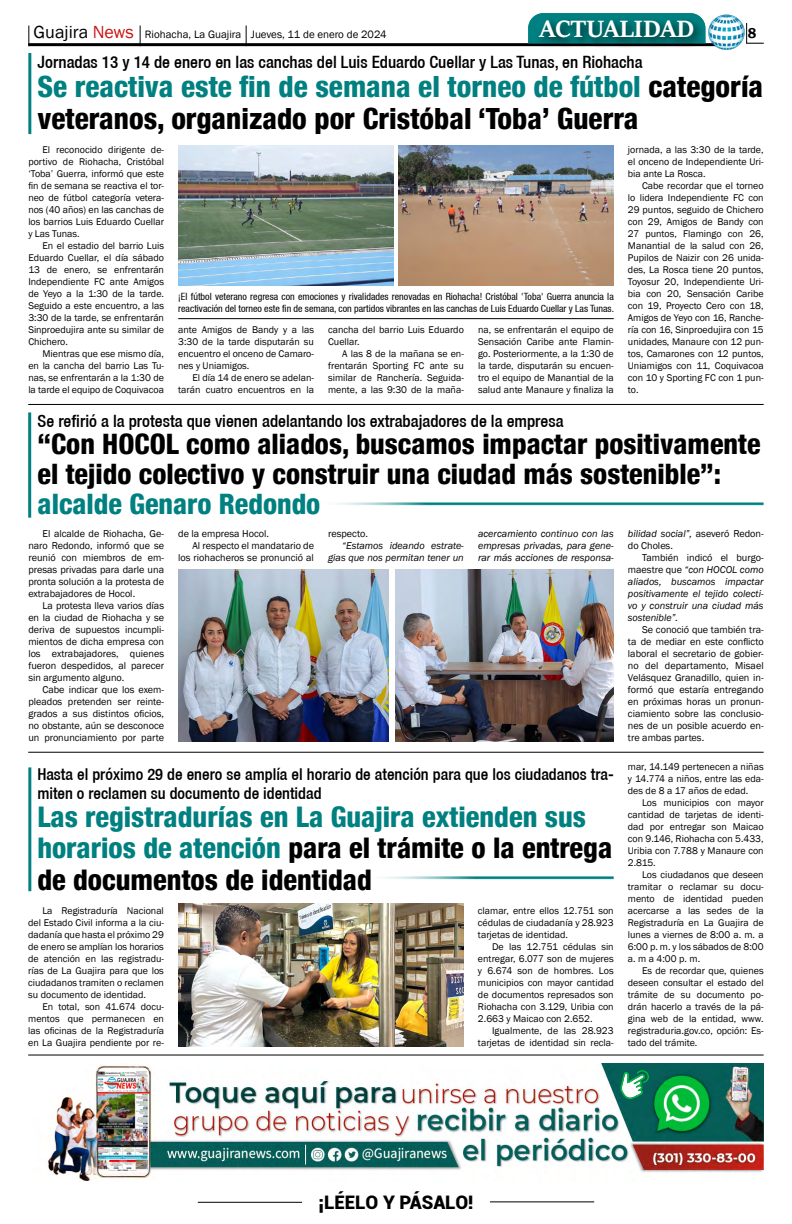
<style>
.page{position:relative;width:792px;height:1224px;background:#fff}
.page>*{position:absolute;margin:0;border:0;box-sizing:border-box;transform-origin:0 0}
.t1{font:800 condensed 29.2px/32.3px "Helvetica 87";color:#000}
.t2{font:800 condensed 28.4px/31.4px "Helvetica 87";color:#008080}
.t3{font:800 condensed 28.1px/30.1px "Helvetica 87";color:#000}
.t4{font:800 condensed 28.1px "Helvetica 87";color:#008080}
.t5{font:700 26px "Sitka Heading";color:#fff}
.t6{font:900 18.7px "Roboto";color:#000}
.t7{font:500 condensed 17px "Helvetica 67";color:#000}
.t8{font:500 condensed 16.3px/18.3px "Helvetica 67";color:#000}
.t9{font:600 14.7px "Franklin Gothic";color:#000}
.t10{font:11px "Franklin Gothic";color:#000}
.t11{font:10.2px/12px "Franklin Gothic";color:#000;text-align:justify}
.t12{font:italic 10.2px/12px "Franklin Gothic";color:#000;text-align:justify}
.t13{font:10px/12px "Franklin Gothic";color:#000;text-align:justify}
.t14{font:condensed 10px/12px "Helvetica 57";color:#000}
.s1{font-size:18px}
.s2{font-size:18px;color:#c91311}
.s3{color:#008080}
.s4{font-style:italic}
.s5{font-style:normal}
.s6{color:#000}
</style>
<div class="page">
<hr style="left:198px;top:1202px;width:104px;height:1px;background:#000">
<hr style="left:490px;top:1201px;width:104px;height:1px;background:#000">
<hr style="left:28px;top:43px;width:688px;height:3px;background:#000">
<img style="left:708px;top:14px;width:37px;height:36px">
<svg style="left:746px;top:23px;width:18px;height:21px"></svg>
<svg style="left:28px;top:26px;width:1px;height:20px"></svg>
<svg style="left:140px;top:26px;width:1px;height:18px"></svg>
<svg style="left:246px;top:26px;width:1px;height:18px"></svg>
<hr style="left:28px;top:1055px;width:736px;height:1px;background:#000">
<hr style="left:28px;top:752px;width:736px;height:1px;background:#000">
<hr style="left:28px;top:404px;width:736px;height:1px;background:#000">
<img style="left:48px;top:1063px;width:716px;height:118px">
<svg style="left:620px;top:1069px;width:29px;height:32px"></svg>
<svg style="left:528px;top:13px;width:177px;height:30px"></svg>
<div style="left:535px;top:16px;width:169px;height:32px;background:#000;opacity:.75"></div>
<hr style="left:362px;top:876px;width:252px;height:3px;background:#008080">
<hr style="left:28px;top:767px;width:3px;height:124px;background:#008080">
<img style="left:178px;top:903px;width:286px;height:144px">
<hr style="left:28px;top:53px;width:3px;height:81px;background:#008080">
<img style="left:178px;top:146px;width:216px;height:140px">
<img style="left:398px;top:146px;width:216px;height:140px">
<hr style="left:178px;top:318px;width:436px;height:1px;background:#000">
<hr style="left:314px;top:502px;width:450px;height:3px;background:#008080">
<hr style="left:28px;top:412px;width:3px;height:106px;background:#008080">
<img style="left:178px;top:569px;width:211px;height:172px">
<img style="left:396px;top:569px;width:218px;height:172px">
<h3 class="t5" style="left:540px;top:10px;width:156px">ACTUALIDAD</h3>
<p class="t10" style="left:34px;top:28px;width:354px"><span class="s1">Guajira</span> <span class="s2">News</span> Riohacha, La Guajira Jueves, 11 de enero de 2024</p>
<h3 class="t9" style="left:748px;top:24px;width:10px">8</h3>
<h3 class="t7" style="left:38px;top:52px;width:607px">Jornadas 13 y 14 de enero en las canchas del Luis Eduardo Cuellar y Las Tunas, en Riohacha</h3>
<h1 class="t1" style="left:38px;top:70px;width:727px"><span class="s3">Se reactiva este fin de semana el torneo de fútbol</span> categoría veteranos, organizado por Cristóbal ‘Toba’ Guerra</h1>
<p class="t13" style="left:28px;top:144px;width:137px;text-indent:14px">El reconocido dirigente de&shy;portivo de Riohacha, Cristóbal ‘Toba’ Guerra, informó que este fin de semana se reactiva el tor&shy;neo de fútbol categoría vetera&shy;nos (40 años) en las canchas de los barrios Luis Eduardo Cuellar y Las Tunas.</p>
<p class="t13" style="left:28px;top:240px;width:137px;text-indent:14px">En el estadio del barrio Luis Eduardo Cuellar, el día sábado 13 de enero, se enfrentarán Independiente FC ante Amigos de Yeyo a la 1:30 de la tarde.<br>Seguido a este encuentro, a las 3:30 de la tarde, se enfrentarán Sinproedujira ante su similar de Chichero.</p>
<p class="t13" style="left:28px;top:348px;width:137px;text-indent:14px">Mientras que ese mismo día, en la cancha del barrio Las Tu&shy;nas, se enfrentarán a la 1:30 de la tarde el equipo de Coquivacoa</p>
<p class="t14" style="left:178px;top:290px;width:437px">¡El fútbol veterano regresa con emociones y rivalidades renovadas en Riohacha! Cristóbal 'Toba' Guerra anuncia la reactivación del torneo este fin de semana, con partidos vibrantes en las canchas de Luis Eduardo Cuellar y Las Tunas.</p>
<p class="t13" style="left:178px;top:324px;width:137px">ante Amigos de Bandy y a las 3:30 de la tarde disputarán su encuentro el onceno de Camaro&shy;nes y Uniamigos.</p>
<p class="t13" style="left:178px;top:372px;width:137px;text-align:right">El día 14 de enero se adelan&shy;tarán cuatro encuentros en la</p>
<p class="t13" style="left:328px;top:324px;width:137px">cancha del barrio Luis Eduardo<br>Cuellar.</p>
<p class="t13" style="left:328px;top:348px;width:137px;text-indent:14px">A las 8 de la mañana se en&shy;frentarán Sporting FC ante su similar de Ranchería. Seguida&shy;mente, a las 9:30 de la maña-</p>
<p class="t13" style="left:478px;top:324px;width:137px">na, se enfrentarán el equipo de Sensación Caribe ante Flamin&shy;go. Posteriormente, a la 1:30 de la tarde, disputarán su encuen&shy;tro el equipo de Manantial de la salud ante Manaure y finaliza la</p>
<p class="t13" style="left:628px;top:144px;width:137px">jornada, a las 3:30 de la tarde, el onceno de Independiente Uri&shy;bia ante La Rosca.</p>
<p class="t13" style="left:628px;top:180px;width:137px;text-indent:14px">Cabe recordar que el torneo lo lidera Independiente FC con 29 puntos, seguido de Chichero con 29, Amigos de Bandy con 27 puntos, Flamingo con 26, Manantial de la salud con 26, Pupilos de Naizir con 26 unida&shy;des, La Rosca tiene 20 puntos, Toyosur 20, Independiente Uri&shy;bia con 20, Sensación Caribe con 19, Proyecto Cero con 18, Amigos de Yeyo con 16, Ranche&shy;ría con 16, Sinproedujira con 15 unidades, Manaure con 12 pun&shy;tos, Camarones con 12 puntos, Uniamigos con 11, Coquivacoa con 10 y Sporting FC con 1 pun&shy;to.</p>
<h3 class="t7" style="left:38px;top:411px;width:527px">Se refirió a la protesta que vienen adelantando los extrabajadores de la empresa</h3>
<h3 class="t3" style="left:38px;top:429px;width:724px">“Con HOCOL como aliados, buscamos impactar positivamente el tejido colectivo y construir una ciudad más sostenible”:</h3>
<h3 class="t4" style="left:38px;top:487px;width:284px">alcalde Genaro Redondo</h3>
<p class="t11" style="left:28px;top:528px;width:137px;text-indent:14px">El alcalde de Riohacha, Ge&shy;naro Redondo, informó que se reunió con miembros de em&shy;presas privadas para darle una pronta solución a la protesta de extrabajadores de Hocol.</p>
<p class="t11" style="left:28px;top:600px;width:137px;text-indent:14px">La protesta lleva varios días en la ciudad de Riohacha y se deriva de supuestos incumpli&shy;mientos de dicha empresa con los extrabajadores, quienes fueron despedidos, al parecer sin argumento alguno.</p>
<p class="t11" style="left:28px;top:684px;width:137px;text-indent:14px">Cabe indicar que los exem&shy;pleados pretenden ser reinte&shy;grados a sus distintos oficios, no obstante, aún se desconoce un pronunciamiento por parte</p>
<p class="t11" style="left:178px;top:528px;width:92px">de la empresa Hocol.</p>
<p class="t11" style="left:192px;top:540px;width:123px">Al respecto el mandatario de</p>
<p class="t11" style="left:178px;top:552px;width:137px">los riohacheros se pronunció al</p>
<p class="t11" style="left:328px;top:528px;width:41px">respecto.</p>
<p class="t12" style="left:328px;top:540px;width:137px;text-align:right">“Estamos ideando estrate&shy;gias que nos permitan tener un</p>
<p class="t12" style="left:478px;top:528px;width:137px">acercamiento continuo con las empresas privadas, para gene&shy;rar más acciones de responsa-</p>
<p class="t11" style="left:628px;top:528px;width:137px"><span class="s4">bilidad social”,</span> aseveró Redon&shy;do Choles.</p>
<p class="t12" style="left:628px;top:552px;width:137px;text-indent:14px"><span class="s5">También indicó el burgo&shy;maestre que</span> “con HOCOL como aliados, buscamos impactar positivamente el tejido colecti&shy;vo y construir una ciudad más sostenible”.</p>
<p class="t11" style="left:628px;top:624px;width:137px;text-indent:14px">Se conoció que también tra&shy;ta de mediar en este conflicto laboral el secretario de gobier&shy;no del departamento, Misael Velásquez Granadillo, quien in&shy;formó que estaría entregando en próximas horas un pronun&shy;ciamiento sobre las conclusio&shy;nes de un posible acuerdo en&shy;tre ambas partes.</p>
<h3 class="t8" style="left:37px;top:765px;width:578px">Hasta el próximo 29 de enero se amplía el horario de atención para que los ciudadanos tra&shy;miten o reclamen su documento de identidad</h3>
<h2 class="t2" style="left:37px;top:801px;width:576px">Las registradurías en La Guajira extienden sus horarios de atención <span class="s6">para el trámite o la entrega de documentos de identidad</span></h2>
<p class="t13" style="left:28px;top:905px;width:137px;text-indent:14px">La Registraduría Nacional del Estado Civil informa a la ciu&shy;dadanía que hasta el próximo 29 de enero se amplían los horarios de atención en las registradu&shy;rías de La Guajira para que los ciudadanos tramiten o reclamen su documento de identidad.</p>
<p class="t13" style="left:28px;top:1001px;width:137px;text-indent:14px">En total, son 41.674 docu&shy;mentos que permanecen en las oficinas de la Registraduría en La Guajira pendiente por re-</p>
<p class="t13" style="left:478px;top:905px;width:137px">clamar, entre ellos 12.751 son cédulas de ciudadanía y 28.923 tarjetas de identidad.</p>
<p class="t13" style="left:478px;top:941px;width:137px;text-indent:14px">De las 12.751 cédulas sin entregar, 6.077 son de mujeres y 6.674 son de hombres. Los municipios con mayor cantidad de documentos represados son Riohacha con 3.129, Uribia con 2.663 y Maicao con 2.652.</p>
<p class="t13" style="left:478px;top:1025px;width:137px;text-align:right">Igualmente, de las 28.923 tarjetas de identidad sin recla-</p>
<p class="t13" style="left:628px;top:761px;width:137px">mar, 14.149 pertenecen a niñas y 14.774 a niños, entre las eda&shy;des de 8 a 17 años de edad.</p>
<p class="t13" style="left:628px;top:797px;width:137px;text-indent:14px">Los municipios con mayor cantidad de tarjetas de identi&shy;dad por entregar son Maicao con 9.146, Riohacha con 5.433, Uribia con 7.788 y Manaure con 2.815.</p>
<p class="t13" style="left:628px;top:869px;width:137px;text-indent:14px">Los ciudadanos que deseen tramitar o reclamar su docu&shy;mento de identidad pueden acercarse a las sedes de la Registraduría en La Guajira de lunes a viernes de 8:00 a. m. a 6:00 p. m. y los sábados de 8:00 a. m a 4:00 p. m.</p>
<p class="t13" style="left:628px;top:965px;width:137px;text-indent:14px">Es de recordar que, quienes deseen consultar el estado del trámite de su documento po&shy;drán hacerlo a través de la pá&shy;gina web de la entidad, www. registraduria.gov.co, opción: Es&shy;tado del trámite.</p>
<h3 class="t6" style="left:318px;top:1189px;width:157px">¡LÉELO Y PÁSALO!</h3>
</div>
